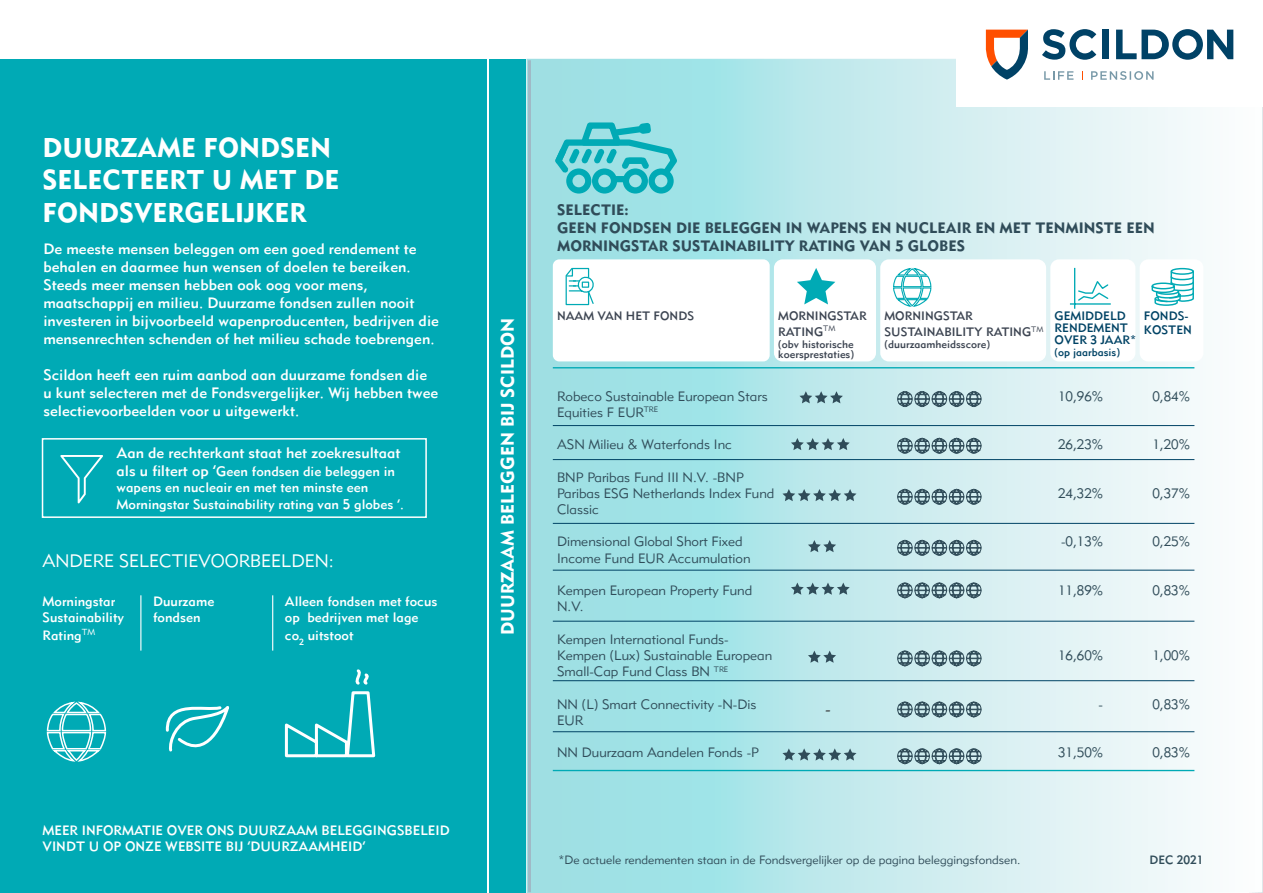
<style>
.page{position:relative;width:1263px;height:893px;background:#fff}
.page>*{position:absolute;margin:0;border:0;box-sizing:border-box;transform-origin:0 0}
.t1{font:27px/32.4px "Metroblack 2 Com";color:#fff}
.t2{font:18px "Metroblack 2 Com";color:#fff}
.t3{font:18px "Metrolite 2 Com";color:#fff}
.t4{font:18px "Minion Pro";color:#231f20}
.t5{font:15px/18px "Metromedium 2 Com";color:#fff}
.t6{font:15px "Metroblack 2 Com";color:#304c59}
.t7{font:13.5px/16.2px "Metrolite 2 Com";color:#304c59}
.t8{font:13.5px/16.2px "Metromedium 2 Com";color:#fff}
.t9{font:12.15px "Metromedium 2 Com";color:#3d4552}
.t10{font:12.15px/12px "Metromedium 2 Com";color:#004365}
.t11{font:12px "Metrolite 2 Com";color:#304c59}
.t12{font:12px "Metromedium 2 Com";color:#304c59}
.t13{font:10.8px/10.5px "Metromedium 2 Com";color:#3d4552}
.t14{font:10.8px "Metromedium 2 Com";color:#004365}
.s1{font-size:15px}
</style>
<div class="page">
<div style="left:0;top:60px;width:487px;height:833px;background:#00aab5"></div>
<div style="left:42px;top:438px;width:385px;height:80px;border:2px solid #fff"></div>
<div style="left:527px;top:60px;width:736px;height:833px;background:linear-gradient(to right,#90dce0,#fefcfc)"></div>
<div style="left:1140px;top:259px;width:63px;height:102px;background:#fff;border-radius:9px"></div>
<div style="left:1050px;top:259px;width:85px;height:102px;background:#fff;border-radius:9px"></div>
<div style="left:880px;top:259px;width:166px;height:102px;background:#fff;border-radius:9px"></div>
<div style="left:774px;top:259px;width:102px;height:102px;background:#fff;border-radius:9px"></div>
<div style="left:553px;top:259px;width:217px;height:102px;background:#fff;border-radius:6px"></div>
<div style="left:956px;top:0;width:307px;height:106px;background:#fff"></div>
<svg style="left:985px;top:30px;width:43px;height:50px"></svg>
<div style="left:1102px;top:30px;width:7px;height:29px;background:#004266"></div>
<svg style="left:1116px;top:29px;width:117px;height:31px"></svg>
<svg style="left:1042px;top:29px;width:54px;height:31px"></svg>
<svg style="left:1044px;top:71px;width:29px;height:9px"></svg>
<svg style="left:1091px;top:71px;width:62px;height:9px"></svg>
<div style="left:489px;top:60px;width:36px;height:833px;background:#00aab5"></div>
<hr style="left:553px;top:367px;width:641px;height:1px;background:#00aab5">
<hr style="left:553px;top:770px;width:641px;height:1px;background:#00aab5">
<hr style="left:553px;top:425px;width:641px;height:1px;background:#004365">
<hr style="left:553px;top:459px;width:641px;height:1px;background:#004365">
<hr style="left:553px;top:523px;width:641px;height:1px;background:#004365">
<hr style="left:553px;top:570px;width:641px;height:1px;background:#004365">
<hr style="left:553px;top:680px;width:641px;height:1px;background:#004365">
<hr style="left:553px;top:621px;width:641px;height:1px;background:#004365">
<hr style="left:553px;top:731px;width:641px;height:1px;background:#004365">
<svg style="left:791px;top:438px;width:59px;height:12px"></svg>
<svg style="left:791px;top:583px;width:59px;height:12px"></svg>
<svg style="left:799px;top:391px;width:44px;height:12px"></svg>
<hr style="left:140px;top:595px;width:1px;height:56px;background:#fff">
<hr style="left:272px;top:595px;width:1px;height:56px;background:#fff">
<svg style="left:60px;top:455px;width:43px;height:48px"></svg>
<svg style="left:554px;top:122px;width:125px;height:72px"></svg>
<svg style="left:808px;top:540px;width:28px;height:12px"></svg>
<svg style="left:808px;top:651px;width:28px;height:12px"></svg>
<svg style="left:897px;top:437px;width:85px;height:17px"></svg>
<svg style="left:897px;top:391px;width:85px;height:16px"></svg>
<svg style="left:897px;top:488px;width:85px;height:17px"></svg>
<svg style="left:897px;top:748px;width:85px;height:16px"></svg>
<svg style="left:897px;top:539px;width:85px;height:17px"></svg>
<svg style="left:897px;top:582px;width:85px;height:17px"></svg>
<svg style="left:897px;top:650px;width:85px;height:17px"></svg>
<svg style="left:897px;top:701px;width:85px;height:17px"></svg>
<svg style="left:1151px;top:267px;width:43px;height:39px"></svg>
<hr style="left:1070px;top:303px;width:41px;height:2px;background:#00aab5">
<hr style="left:1074px;top:268px;width:1px;height:41px;background:#00aab5">
<svg style="left:1078px;top:281px;width:31px;height:20px"></svg>
<svg style="left:565px;top:267px;width:29px;height:39px"></svg>
<svg style="left:893px;top:267px;width:39px;height:40px"></svg>
<svg style="left:797px;top:268px;width:38px;height:36px"></svg>
<svg style="left:46px;top:701px;width:61px;height:61px"></svg>
<svg style="left:165px;top:706px;width:65px;height:46px"></svg>
<svg style="left:284px;top:669px;width:92px;height:89px"></svg>
<svg style="left:782px;top:489px;width:74px;height:12px"></svg>
<svg style="left:782px;top:748px;width:74px;height:13px"></svg>
<p class="t1" style="left:43px;top:130px;width:298px">DUURZAME FONDSEN<br>SELECTEERT U MET DE<br>FONDSVERGELIJKER</p>
<p class="t5" style="left:43px;top:239px;width:397px">De meeste mensen beleggen om een goed rendement te behalen en daarmee hun wensen of doelen te bereiken.<br>Steeds meer mensen hebben ook oog voor mens, maatschappij en milieu. Duurzame fondsen zullen nooit investeren in bijvoorbeeld wapenproducenten, bedrijven die mensenrechten schenden of het milieu schade toebrengen.</p>
<p class="t5" style="left:43px;top:365px;width:396px">Scildon heeft een ruim aanbod aan duurzame fondsen die u kunt selecteren met de Fondsvergelijker. Wij hebben twee selectievoorbeelden voor u uitgewerkt.</p>
<p class="t5" style="left:117px;top:444px;width:286px">Aan de rechterkant staat het zoekresultaat</p>
<p class="t8" style="left:117px;top:463px;width:280px"><span class="s1">als u filtert op ‘</span>Geen fondsen die beleggen in wapens en nucleair en met ten minste een</p>
<p class="t8" style="left:117px;top:496px;width:289px">Morningstar Sustainability rating van 5 globes ‘.</p>
<p class="t3" style="left:43px;top:549px;width:293px">ANDERE SELECTIEVOORBEELDEN:</p>
<p class="t8" style="left:43px;top:593px;width:74px">Morningstar</p>
<p class="t8" style="left:43px;top:609px;width:83px">Sustainability</p>
<p class="t8" style="left:43px;top:627px;width:54px">Rating<sup>TM</sup></p>
<p class="t8" style="left:153px;top:593px;width:63px">Duurzame</p>
<p class="t8" style="left:153px;top:609px;width:49px">fondsen</p>
<p class="t8" style="left:285px;top:593px;width:154px">Alleen fondsen met focus</p>
<p class="t8" style="left:285px;top:609px;width:135px">op bedrijven met lage</p>
<p class="t8" style="left:285px;top:627px;width:70px">co<sub>2</sub> uitstoot</p>
<p class="t8" style="left:43px;top:822px;width:409px">MEER INFORMATIE OVER ONS DUURZAAM BELEGGINGSBELEID<br>VINDT U OP ONZE WEBSITE BIJ ‘DUURZAAMHEID’</p>
<p class="t2" style="left:496px;top:635px;width:319px;rotate:-90deg">DUURZAAM BELEGGEN BIJ SCILDON</p>
<p class="t6" style="left:557px;top:200px;width:73px">SELECTIE:</p>
<p class="t6" style="left:557px;top:218px;width:599px">GEEN FONDSEN DIE BELEGGEN IN WAPENS EN NUCLEAIR EN MET TENMINSTE EEN</p>
<p class="t6" style="left:557px;top:236px;width:409px">MORNINGSTAR SUSTAINABILITY RATING VAN 5 GLOBES</p>
<p class="t9" style="left:557px;top:308px;width:139px">NAAM VAN HET FONDS</p>
<p class="t9" style="left:778px;top:308px;width:90px">MORNINGSTAR</p>
<p class="t9" style="left:778px;top:324px;width:59px">RATING<sup>TM</sup></p>
<p class="t13" style="left:778px;top:339px;width:77px">(obv historische koersprestaties)</p>
<p class="t7" style="left:557px;top:388px;width:212px">Robeco Sustainable European Stars<br>Equities F EUR<sup>TRE</sup></p>
<p class="t7" style="left:557px;top:436px;width:176px">ASN Milieu &amp; Waterfonds Inc</p>
<p class="t7" style="left:557px;top:469px;width:188px">BNP Paribas Fund III N.V. -BNP</p>
<p class="t7" style="left:557px;top:485px;width:219px">Paribas ESG Netherlands Index Fund<br>Classic</p>
<p class="t7" style="left:557px;top:533px;width:187px">Dimensional Global Short Fixed</p>
<p class="t7" style="left:557px;top:550px;width:195px">Income Fund EUR Accumulation</p>
<p class="t7" style="left:557px;top:582px;width:197px">Kempen European Property Fund<br>N.V.</p>
<p class="t7" style="left:557px;top:631px;width:173px">Kempen International Funds-</p>
<p class="t7" style="left:557px;top:647px;width:217px">Kempen (Lux) Sustainable European<br>Small-Cap Fund Class BN <sup>TRE</sup></p>
<p class="t7" style="left:557px;top:695px;width:201px">NN (L) Smart Connectivity -N-Dis<br>EUR</p>
<p class="t7" style="left:557px;top:744px;width:203px">NN Duurzaam Aandelen Fonds -P</p>
<p class="t4" style="left:825px;top:697px;width:8px">-</p>
<p class="t9" style="left:884px;top:308px;width:90px">MORNINGSTAR</p>
<p class="t9" style="left:884px;top:324px;width:160px">SUSTAINABILITY RATING<sup>TM</sup></p>
<p class="t13" style="left:884px;top:339px;width:107px">(duurzaamheidsscore)</p>
<p class="t10" style="left:1054px;top:309px;width:75px">GEMIDDELD<br>RENDEMENT</p>
<p class="t10" style="left:1054px;top:333px;width:83px">OVER 3 JAAR*</p>
<p class="t14" style="left:1054px;top:345px;width:67px">(op jaarbasis)</p>
<p class="t10" style="left:1144px;top:309px;width:46px">FONDS-</p>
<p class="t10" style="left:1144px;top:324px;width:49px">KOSTEN</p>
<p class="t7" style="left:1058px;top:388px;width:47px">10,96%</p>
<p class="t7" style="left:1058px;top:436px;width:47px">26,23%</p>
<p class="t7" style="left:1058px;top:485px;width:47px">24,32%</p>
<p class="t7" style="left:1061px;top:533px;width:44px">-0,13%</p>
<p class="t7" style="left:1058px;top:582px;width:47px">11,89%</p>
<p class="t7" style="left:1152px;top:388px;width:39px">0,84%</p>
<p class="t7" style="left:1152px;top:436px;width:39px">1,20%</p>
<p class="t7" style="left:1152px;top:485px;width:39px">0,37%</p>
<p class="t7" style="left:1152px;top:533px;width:39px">0,25%</p>
<p class="t7" style="left:1152px;top:582px;width:39px">0,83%</p>
<p class="t7" style="left:1058px;top:647px;width:47px">16,60%</p>
<p class="t7" style="left:1098px;top:695px;width:6px">-</p>
<p class="t7" style="left:1058px;top:744px;width:47px">31,50%</p>
<p class="t7" style="left:1152px;top:647px;width:39px">1,00%</p>
<p class="t7" style="left:1152px;top:695px;width:39px">0,83%</p>
<p class="t7" style="left:1152px;top:744px;width:39px">0,83%</p>
<p class="t11" style="left:558px;top:852px;width:463px">*De actuele rendementen staan in de Fondsvergelijker op de pagina beleggingsfondsen.</p>
<p class="t12" style="left:1149px;top:852px;width:56px">DEC 2021</p>
</div>
